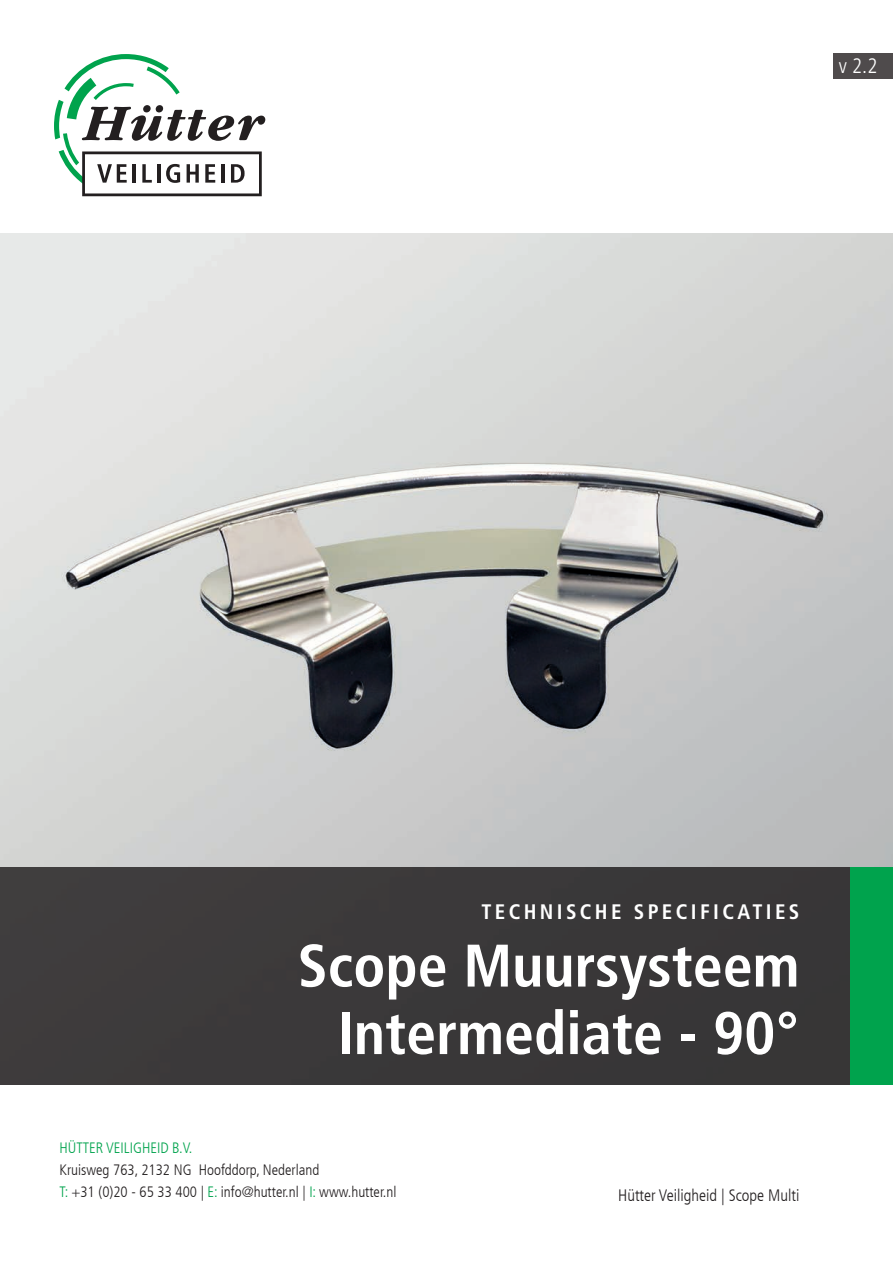
<style>
.page{position:relative;width:893px;height:1263px;background:#fff}
.page>*{position:absolute;margin:0;border:0;box-sizing:border-box;transform-origin:0 0}
.t1{font:700 condensed 60px/67.5px "Frutiger";color:#fff;text-align:right}
.t2{font:700 condensed 21px "Frutiger";letter-spacing:.16em;color:#fff}
.t3{font:300 condensed 21px "Frutiger LT";color:#fff}
.t4{font:300 condensed 16.5px "Frutiger LT";color:#231f20}
.t5{font:300 condensed 15px/21.6px "Frutiger LT";color:#231f20}
.t6{font:300 condensed 15px "Frutiger LT";color:#00a34d}
.s1{color:#00a34d}
</style>
<div class="page">
<svg style="left:54px;top:54px;width:211px;height:142px"></svg>
<img style="left:0;top:234px;width:893px;height:633px">
<div style="left:833px;top:54px;width:60px;height:25px;background:#4f4b4c"></div>
<div style="left:0;top:867px;width:893px;height:218px;background:#3b393a"></div>
<div style="left:850px;top:867px;width:43px;height:218px;background:#00a34d"></div>
<h2 class="t3" style="left:839px;top:54px;width:40px">v 2.2</h2>
<h2 class="t2" style="left:481px;top:899px;width:320px">TECHNISCHE SPECIFICATIES</h2>
<h1 class="t1" style="left:298px;top:932px;width:503px">Scope Muursysteem<br>Intermediate - 90°</h1>
<p class="t6" style="left:60px;top:1140px;width:134px">HÜTTER VEILIGHEID B.V.</p>
<p class="t5" style="left:60px;top:1159px;width:338px">Kruisweg 763, 2132 NG Hoofddorp, Nederland<br><span class="s1">T:</span> +31 (0)20 - 65 33 400 | <span class="s1">E:</span> info@hutter.nl | <span class="s1">I:</span> www.hutter.nl</p>
<p class="t4" style="left:618px;top:1186px;width:183px">Hütter Veiligheid | Scope Multi</p>
</div>
